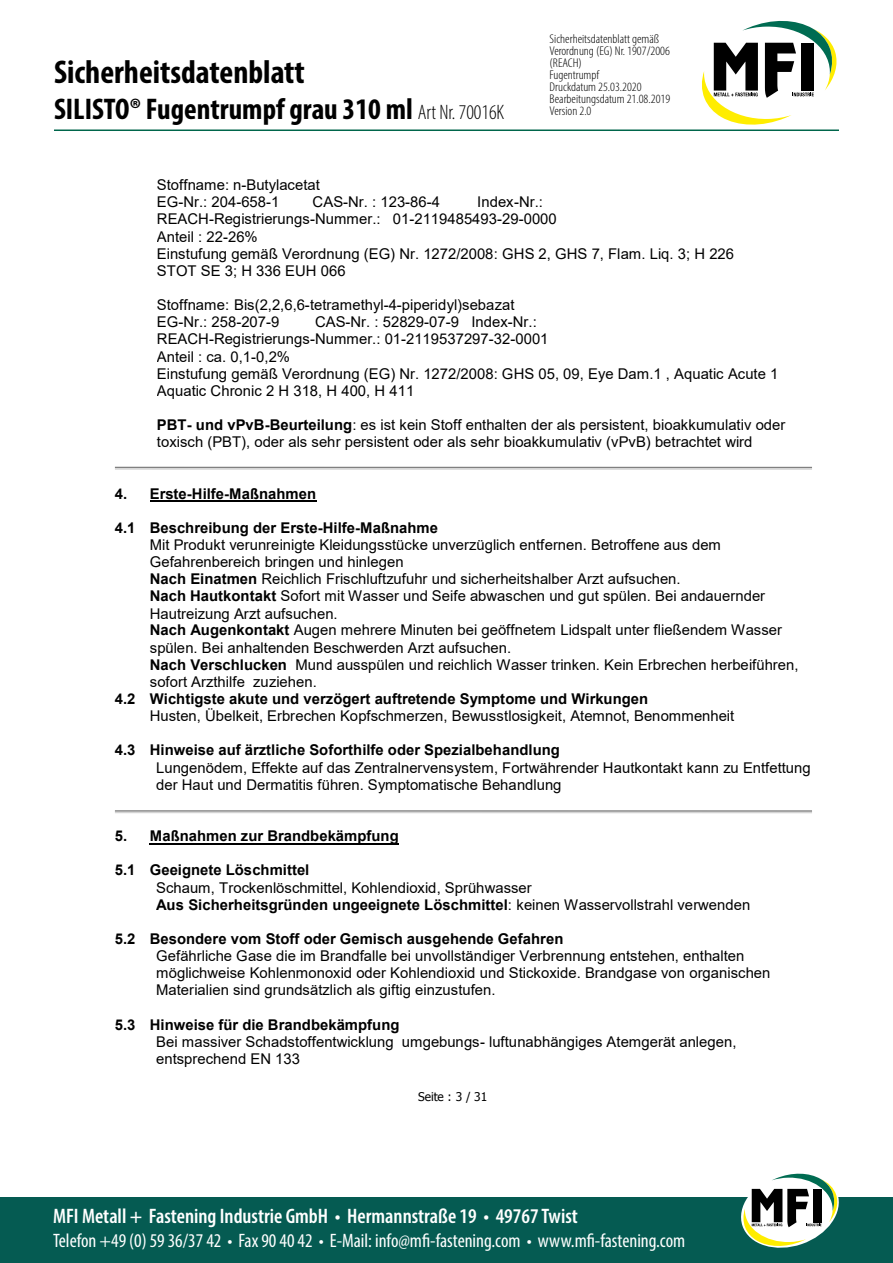
<style>
.page{position:relative;width:893px;height:1263px;background:#fff}
.page>*{position:absolute;margin:0;border:0;box-sizing:border-box;transform-origin:0 0}
.t1{font:700 condensed 33px "Myriad Pro";color:#000}
.t2{font:700 condensed 30px "Myriad Pro";color:#000}
.t3{font:600 condensed 21px "Myriad Pro";color:#fff}
.t4{font:condensed 19.5px "Myriad Pro";color:#fff}
.t5{font:14.85px/17.1px "Arial";color:#000}
.t6{font:700 14.85px/17.1px "Arial";color:#000}
.t7{font:300 condensed 12.75px/12px "Myriad Pro";color:#000;scale:1.06 1}
.t8{font:12px "Tahoma";letter-spacing:-.005em;color:#000}
.s1{font-weight:300;font-size:21px}
.s2{font-weight:700}
</style>
<div class="page">
<hr style="left:54px;top:129px;width:785px;height:2px;background:#00664b">
<svg style="left:702px;top:20px;width:135px;height:105px"></svg>
<div style="left:0;top:1197px;width:893px;height:66px;background:#055b52"></div>
<svg style="left:741px;top:1173px;width:98px;height:75px"></svg>
<hr style="left:150px;top:500px;width:166px;height:2px;background:#000">
<hr style="left:150px;top:843px;width:249px;height:1px;background:#000">
<hr style="left:115px;top:467px;width:697px;height:1px;background:#808080">
<hr style="left:115px;top:468px;width:697px;height:2px;background:#d4d4d4">
<hr style="left:115px;top:810px;width:697px;height:2px;background:#808080">
<hr style="left:115px;top:812px;width:697px;height:1px;background:#d4d4d4">
<h1 class="t1" style="left:54px;top:51px;width:252px">Sicherheitsdatenblatt</h1>
<h2 class="t2" style="left:54px;top:90px;width:452px">SILISTO® Fugentrumpf grau 310 ml <span class="s1">Art Nr. 70016K</span></h2>
<p class="t6" style="left:115px;top:62px;width:169px">Erstellt am: 12.09.2012<br>Überarbeitet:29.03.2019<br>Gültig ab: 29.03.2019<br>Version: 01/2019</p>
<p class="t6" style="left:294px;top:113px;width:173px">Ersetzt Version: 01/2018</p>
<p class="t7" style="left:550px;top:33px;width:115px">Sicherheitsdatenblatt gemäß<br>Verordnung (EG) Nr. 1907/2006 (REACH)<br>Fugentrumpf<br>Druckdatum 25.03.2020<br>Bearbeitungsdatum 21.08.2019<br>Version 2.0</p>
<p class="t5" style="left:157px;top:177px;width:164px">Stoffname: n-Butylacetat<br>EG-Nr.: 204-658-1</p>
<p class="t5" style="left:313px;top:193px;width:129px">CAS-Nr. : 123-86-4</p>
<p class="t5" style="left:157px;top:193px;width:579px;text-indent:320px">Index-Nr.:<br>REACH-Registrierungs-Nummer.: 01-2119485493-29-0000<br>Anteil : 22-26%<br>Einstufung gemäß Verordnung (EG) Nr. 1272/2008: GHS 2, GHS 7, Flam. Liq. 3; H 226<br>STOT SE 3; H 336 EUH 066</p>
<p class="t5" style="left:157px;top:296px;width:359px">Stoffname: Bis(2,2,6,6-tetramethyl-4-piperidyl)sebazat<br>EG-Nr.: 258-207-9</p>
<p class="t5" style="left:157px;top:313px;width:623px;text-indent:158px">CAS-Nr. : 52829-07-9 Index-Nr.:<br>REACH-Registrierungs-Nummer.: 01-2119537297-32-0001<br>Anteil : ca. 0,1-0,2%<br>Einstufung gemäß Verordnung (EG) Nr. 1272/2008: GHS 05, 09, Eye Dam.1 , Aquatic Acute 1<br>Aquatic Chronic 2 H 318, H 400, H 411</p>
<p class="t5" style="left:157px;top:416px;width:630px"><span class="s2">PBT- und vPvB-Beurteilung</span>: es ist kein Stoff enthalten der als persistent, bioakkumulativ oder toxisch (PBT), oder als sehr persistent oder als sehr bioakkumulativ (vPvB) betrachtet wird</p>
<p class="t6" style="left:115px;top:485px;width:203px">4. Erste-Hilfe-Maßnahmen</p>
<p class="t6" style="left:115px;top:519px;width:324px">4.1 Beschreibung der Erste-Hilfe-Maßnahme</p>
<p class="t5" style="left:150px;top:536px;width:650px">Mit Produkt verunreinigte Kleidungsstücke unverzüglich entfernen. Betroffene aus dem Gefahrenbereich bringen und hinlegen<br><span class="s2">Nach Einatmen</span> Reichlich Frischluftzufuhr und sicherheitshalber Arzt aufsuchen.<br><span class="s2">Nach Hautkontakt</span> Sofort mit Wasser und Seife abwaschen und gut spülen. Bei andauernder Hautreizung Arzt aufsuchen.<br><span class="s2">Nach Augenkontakt</span> Augen mehrere Minuten bei geöffnetem Lidspalt unter fließendem Wasser spülen. Bei anhaltenden Beschwerden Arzt aufsuchen.<br><span class="s2">Nach Verschlucken</span> Mund ausspülen und reichlich Wasser trinken. Kein Erbrechen herbeiführen, sofort Arzthilfe zuziehen.</p>
<p class="t6" style="left:115px;top:690px;width:535px">4.2 Wichtigste akute und verzögert auftretende Symptome und Wirkungen</p>
<p class="t5" style="left:150px;top:707px;width:586px">Husten, Übelkeit, Erbrechen Kopfschmerzen, Bewusstlosigkeit, Atemnot, Benommenheit</p>
<p class="t6" style="left:115px;top:742px;width:446px">4.3 Hinweise auf ärztliche Soforthilfe oder Spezialbehandlung</p>
<p class="t5" style="left:156px;top:759px;width:656px">Lungenödem, Effekte auf das Zentralnervensystem, Fortwährender Hautkontakt kann zu Entfettung der Haut und Dermatitis führen. Symptomatische Behandlung</p>
<p class="t6" style="left:115px;top:827px;width:285px">5. Maßnahmen zur Brandbekämpfung</p>
<p class="t6" style="left:115px;top:862px;width:196px">5.1 Geeignete Löschmittel</p>
<p class="t5" style="left:156px;top:879px;width:595px">Schaum, Trockenlöschmittel, Kohlendioxid, Sprühwasser<br><span class="s2">Aus Sicherheitsgründen ungeeignete Löschmittel</span>: keinen Wasservollstrahl verwenden</p>
<p class="t6" style="left:115px;top:930px;width:450px">5.2 Besondere vom Stoff oder Gemisch ausgehende Gefahren</p>
<p class="t5" style="left:156px;top:947px;width:616px">Gefährliche Gase die im Brandfalle bei unvollständiger Verbrennung entstehen, enthalten möglichweise Kohlenmonoxid oder Kohlendioxid und Stickoxide. Brandgase von organischen<br>Materialien sind grundsätzlich als giftig einzustufen.</p>
<p class="t6" style="left:115px;top:1016px;width:286px">5.3 Hinweise für die Brandbekämpfung</p>
<p class="t5" style="left:156px;top:1033px;width:582px">Bei massiver Schadstoffentwicklung umgebungs- luftunabhängiges Atemgerät anlegen, entsprechend EN 133</p>
<p class="t8" style="left:418px;top:1088px;width:71px">Seite : 3 / 31</p>
<h3 class="t3" style="left:53px;top:1203px;width:526px">MFI Metall + Fastening Industrie GmbH • Hermannstraße 19 • 49767 Twist</h3>
<h3 class="t4" style="left:53px;top:1228px;width:634px">Telefon +49 (0) 59 36/37 42 • Fax 90 40 42 • E-Mail: info@mfi-fastening.com • www.mfi-fastening.com</h3>
</div>
